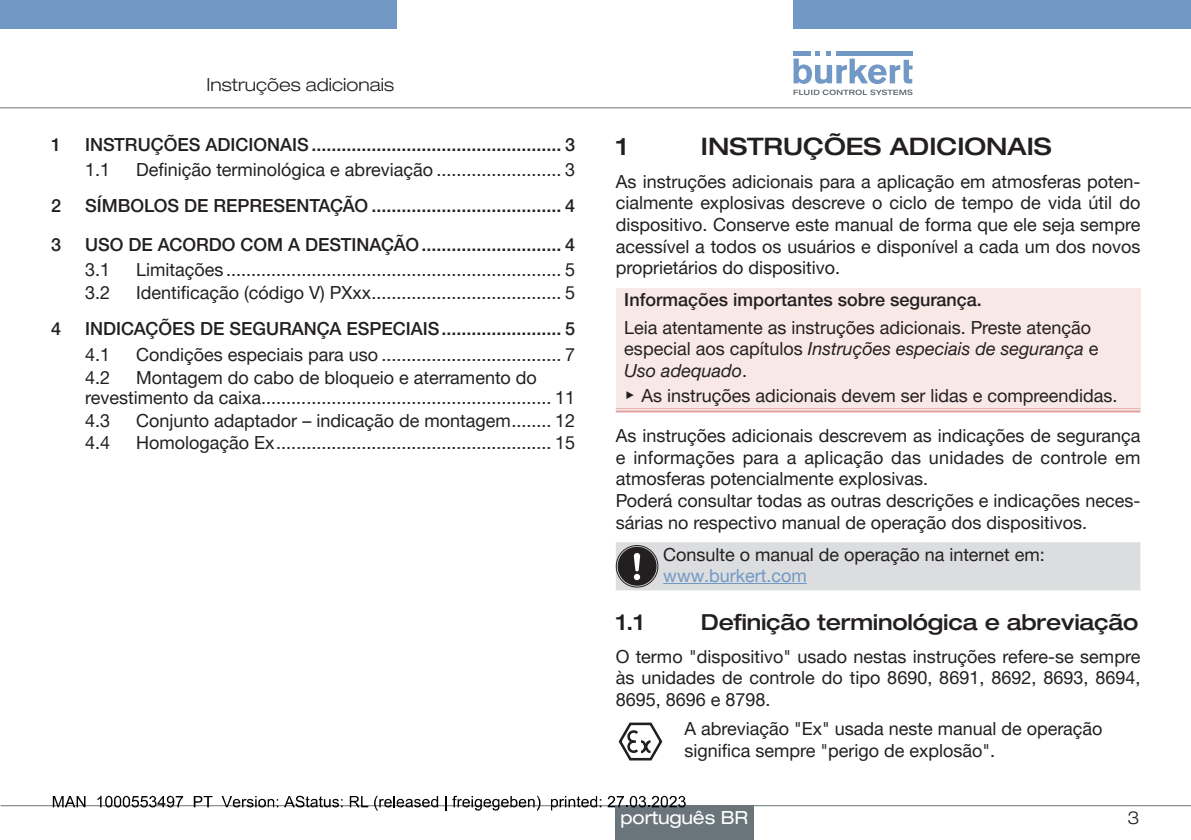
<style>
.page{position:relative;width:1191px;height:840px;background:#fff}
.page>*{position:absolute;margin:0;border:0;box-sizing:border-box;transform-origin:0 0}
.t1{font:500 expanded 24px "Helvetica Neue LTW1 G";color:#231f20}
.t2{font:500 expanded 22px "Helvetica Neue LTW1 G";letter-spacing:-.01em;color:#231f20;scale:.96 1}
.Fließtext_Blocksatz{font:18px/21.6px "Helvetica Neue LTW1 G";color:#231f20;text-align:justify}
.SI-Art{font:500 18px "Helvetica Neue LTW1 G";color:#231f20}
.Fließtext{font:18px/21.6px "Helvetica Neue LTW1 G";color:#231f20}
.SI-Folge{font:18px/21.6px "Helvetica Neue LTW1 G";color:#231f20}
.t3{font:300 expanded 18px "Helvetica Neue LTW1 G";color:#231f20}
.t4{font:expanded 18px "Helvetica Neue LTW1 G";letter-spacing:-.01em;color:#fff}
.s1{font-style:italic}
.s2{font-family:"Arial Unicode MS"}
.s3{color:#7299c6}
</style>
<div class="page">
<div style="left:0;top:0;width:396px;height:28px;background:#7299c6"></div>
<div style="left:793px;top:0;width:398px;height:28px;background:#7299c6"></div>
<svg style="left:793px;top:51px;width:119px;height:44px"></svg>
<hr style="left:0;top:107px;width:1191px;height:1px;background:#6a747b">
<div style="left:616px;top:288px;width:524px;height:122px;background:#f8e9e7"></div>
<hr style="left:616px;top:408px;width:524px;height:4px;background:#f5e3e3">
<hr style="left:616px;top:408px;width:524px;height:1px;background:#df9e9c">
<hr style="left:616px;top:410px;width:524px;height:2px;background:#df9e9c">
<svg style="left:616px;top:542px;width:524px;height:48px;background:#d2d3d5"></svg>
<hr style="left:663px;top:582px;width:144px;height:1px;background:#7299c6">
<svg style="left:618px;top:722px;width:44px;height:38px"></svg>
<hr style="left:1px;top:804px;width:1190px;height:1px;background:#6a747b">
<div style="left:615px;top:805px;width:139px;height:34px;background:#6a747b"></div>
<svg style="left:53px;top:796px;width:32px;height:10px"></svg>
<svg style="left:97px;top:795px;width:86px;height:12px"></svg>
<svg style="left:194px;top:796px;width:18px;height:10px"></svg>
<svg style="left:222px;top:796px;width:56px;height:11px"></svg>
<svg style="left:284px;top:795px;width:58px;height:12px"></svg>
<svg style="left:350px;top:796px;width:18px;height:10px"></svg>
<svg style="left:374px;top:795px;width:64px;height:15px"></svg>
<svg style="left:445px;top:796px;width:1px;height:14px"></svg>
<svg style="left:452px;top:795px;width:88px;height:15px"></svg>
<svg style="left:551px;top:796px;width:50px;height:14px"></svg>
<svg style="left:607px;top:795px;width:78px;height:12px"></svg>
<p class="t3" style="left:206px;top:74px;width:189px">Instruções adicionais</p>
<p class="SI-Art" style="left:51px;top:133px;width:12px">1</p>
<p class="SI-Art" style="left:85px;top:133px;width:491px">INSTRUÇÕES ADICIONAIS.................................................. 3</p>
<p class="Fließtext_Blocksatz" style="left:85px;top:159px;width:27px">1.1</p>
<p class="Fließtext_Blocksatz" style="left:136px;top:159px;width:440px">Definição terminológica e abreviação ......................... 3</p>
<p class="SI-Art" style="left:51px;top:195px;width:12px">2</p>
<p class="SI-Art" style="left:85px;top:195px;width:491px">SÍMBOLOS DE REPRESENTAÇÃO ...................................... 4</p>
<p class="SI-Art" style="left:51px;top:233px;width:12px">3</p>
<p class="SI-Art" style="left:85px;top:233px;width:491px">USO DE ACORDO COM A DESTINAÇÃO............................ 4</p>
<p class="Fließtext_Blocksatz" style="left:85px;top:259px;width:27px">3.1</p>
<p class="Fließtext_Blocksatz" style="left:136px;top:259px;width:440px">Limitações ................................................................... 5</p>
<p class="Fließtext_Blocksatz" style="left:85px;top:282px;width:27px">3.2</p>
<p class="Fließtext_Blocksatz" style="left:136px;top:282px;width:440px">Identificação (código V) PXxx...................................... 5</p>
<p class="SI-Art" style="left:51px;top:318px;width:12px">4</p>
<p class="SI-Art" style="left:85px;top:318px;width:491px">INDICAÇÕES DE SEGURANÇA ESPECIAIS........................ 5</p>
<p class="Fließtext_Blocksatz" style="left:85px;top:343px;width:27px">4.1</p>
<p class="Fließtext_Blocksatz" style="left:136px;top:343px;width:440px">Condições especiais para uso .................................... 7</p>
<p class="Fließtext_Blocksatz" style="left:85px;top:366px;width:27px">4.2</p>
<p class="Fließtext_Blocksatz" style="left:85px;top:367px;width:491px;line-height:20px;text-indent:51px">Montagem do cabo de bloqueio e aterramento do revestimento da caixa.......................................................... 11</p>
<p class="Fließtext_Blocksatz" style="left:85px;top:409px;width:27px">4.3</p>
<p class="Fließtext_Blocksatz" style="left:136px;top:409px;width:440px">Conjunto adaptador – indicação de montagem........ 12</p>
<p class="Fließtext_Blocksatz" style="left:85px;top:432px;width:27px">4.4</p>
<p class="Fließtext_Blocksatz" style="left:136px;top:432px;width:440px">Homologação Ex....................................................... 15</p>
<p class="t1" style="left:616px;top:131px;width:13px">1</p>
<p class="t1" style="left:701px;top:131px;width:352px">INSTRUÇÕES ADICIONAIS</p>
<p class="Fließtext_Blocksatz" style="left:616px;top:170px;width:526px">As instruções adicionais para a aplicação em atmosferas poten&shy;cialmente explosivas descreve o ciclo de tempo de vida útil do dispositivo. Conserve este manual de forma que ele seja sempre acessível a todos os usuários e disponível a cada um dos novos proprietários do dispositivo.</p>
<p class="SI-Art" style="left:624px;top:289px;width:359px">Informações importantes sobre segurança.</p>
<p class="SI-Folge" style="left:624px;top:316px;width:475px">Leia atentamente as instruções adicionais. Preste atenção especial aos capítulos <span class="s1">Instruções especiais de segurança</span> e<br><span class="s1">Uso adequado</span>.</p>
<p class="Fließtext_Blocksatz" style="left:624px;top:384px;width:495px"><span class="s2">▶</span> As instruções adicionais devem ser lidas e compreendidas.</p>
<p class="Fließtext_Blocksatz" style="left:616px;top:424px;width:526px">As instruções adicionais descrevem as indicações de segurança e informações para a aplicação das unidades de controle em atmosferas potencialmente explosivas.</p>
<p class="Fließtext_Blocksatz" style="left:616px;top:489px;width:526px">Poderá consultar todas as outras descrições e indicações neces&shy;sárias no respectivo manual de operação dos dispositivos.</p>
<p class="Fließtext" style="left:663px;top:543px;width:383px">Consulte o manual de operação na internet em: <span class="s3">www.burkert.com</span></p>
<p class="t2" style="left:616px;top:607px;width:31px">1.1</p>
<p class="t2" style="left:701px;top:607px;width:457px">Definição terminológica e abreviação</p>
<p class="Fließtext_Blocksatz" style="left:616px;top:645px;width:526px">O termo "dispositivo" usado nestas instruções refere-se sempre às unidades de controle do tipo 8690, 8691, 8692, 8693, 8694, 8695, 8696 e 8798.</p>
<p class="Fließtext" style="left:684px;top:717px;width:419px">A abreviação "Ex" usada neste manual de operação significa sempre "perigo de explosão".</p>
<p class="t4" style="left:620px;top:805px;width:129px">português BR</p>
<p class="t3" style="left:1127px;top:806px;width:14px">3</p>
</div>
